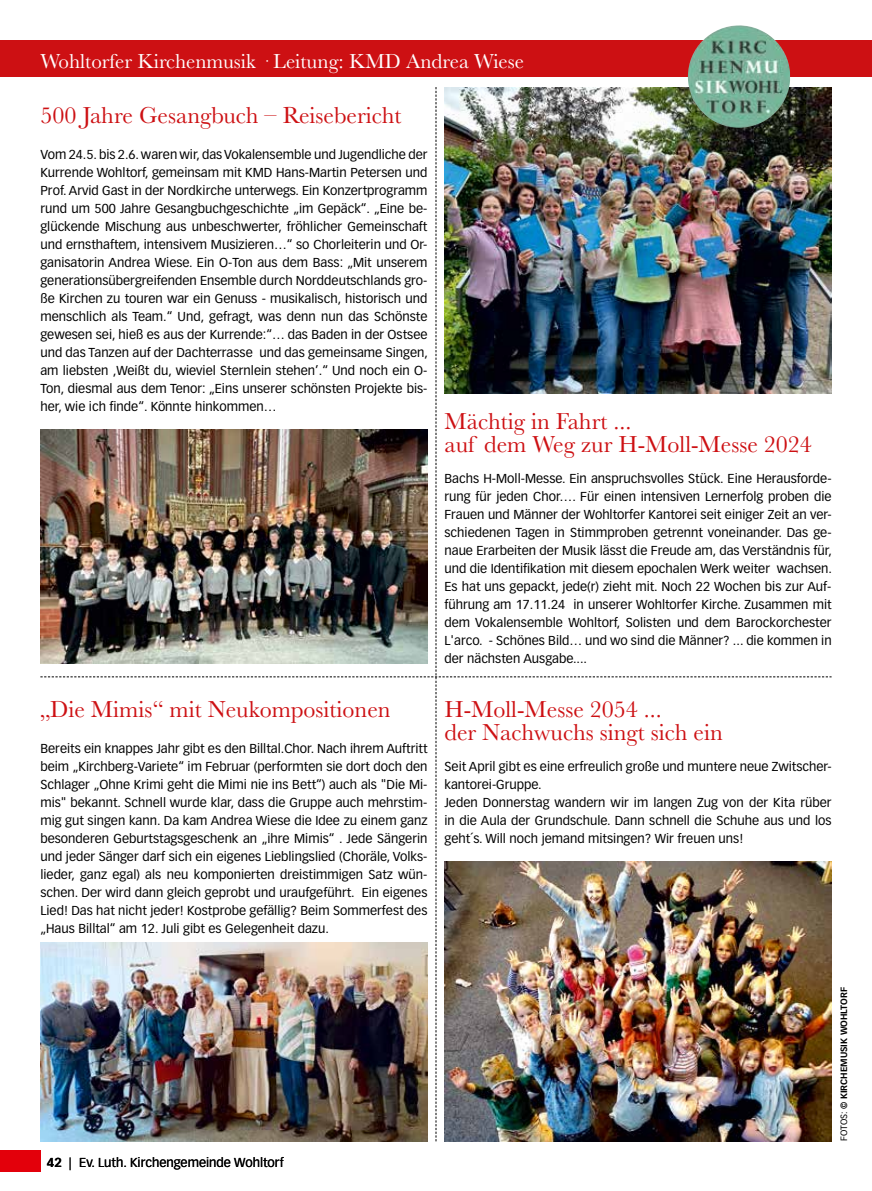
<style>
.page{position:relative;width:872px;height:1191px;background:#fff}
.page>*{position:absolute;margin:0;border:0;box-sizing:border-box;transform-origin:0 0}
.t1{font:24px/22.5px "Baskerville";color:#cd1013}
.t2{font:21px "Baskerville";color:#fff}
.t3{font:12.75px/18px "Vectora LT Pro";color:#000;text-align:justify}
.t4{font:700 9px "Vectora LT Pro";color:#000}
.s1{font-weight:700}
.s2{font-weight:400}
</style>
<div class="page">
<div style="left:0;top:1150px;width:40px;height:21px;background:#e3000b"></div>
<div style="left:0;top:40px;width:872px;height:37px;background:#cd1013"></div>
<img style="left:688px;top:25px;width:102px;height:103px;border-radius:50px">
<img style="left:40px;top:87px;width:791px;height:1054px">
<img style="left:40px;top:942px;width:387px;height:199px">
<h2 class="t2" style="left:40px;top:48px;width:485px">Wohltorfer Kirchenmusik · Leitung: KMD Andrea Wiese</h2>
<h1 class="t1" style="left:40px;top:104px;width:363px">500 Jahre Gesangbuch – Reisebericht</h1>
<p class="t3" style="left:40px;top:146px;width:389px">Vom 24.5. bis 2.6. waren wir, das Vokalensemble und Jugendliche der Kurrende Wohltorf, gemeinsam mit KMD Hans-Martin Petersen und Prof. Arvid Gast in der Nordkirche unterwegs. Ein Konzertprogramm rund um 500 Jahre Gesangbuchgeschichte „im Gepäck“. „Eine be&shy;glückende Mischung aus unbeschwerter, fröhlicher Gemeinschaft und ernsthaftem, intensivem Musizieren…“ so Chorleiterin und Or&shy;ganisatorin Andrea Wiese. Ein O-Ton aus dem Bass: „Mit unserem generationsübergreifenden Ensemble durch Norddeutschlands gro&shy;ße Kirchen zu touren war ein Genuss - musikalisch, historisch und menschlich als Team.“ Und, gefragt, was denn nun das Schönste gewesen sei, hieß es aus der Kurrende:“… das Baden in der Ostsee und das Tanzen auf der Dachterrasse und das gemeinsame Singen, am liebsten ‚Weißt du, wieviel Sternlein stehen’.“ Und noch ein O-Ton, diesmal aus dem Tenor: „Eins unserer schönsten Projekte bis&shy;her, wie ich finde“. Könnte hinkommen…</p>
<h1 class="t1" style="left:444px;top:410px;width:369px">Mächtig in Fahrt ...<br>auf dem Weg zur H-Moll-Messe 2024</h1>
<p class="t3" style="left:444px;top:470px;width:389px">Bachs H-Moll-Messe. Ein anspruchsvolles Stück. Eine Herausforde&shy;rung für jeden Chor…. Für einen intensiven Lernerfolg proben die Frauen und Männer der Wohltorfer Kantorei seit einiger Zeit an ver&shy;schiedenen Tagen in Stimmproben getrennt voneinander. Das ge&shy;naue Erarbeiten der Musik lässt die Freude am, das Verständnis für, und die Identifikation mit diesem epochalen Werk weiter wachsen.<br>Es hat uns gepackt, jede(r) zieht mit. Noch 22 Wochen bis zur Auf&shy;führung am 17.11.24 in unserer Wohltorfer Kirche. Zusammen mit dem Vokalensemble Wohltorf, Solisten und dem Barockorchester L'arco. - Schönes Bild… und wo sind die Männer? ... die kommen in der nächsten Ausgabe....</p>
<h1 class="t1" style="left:40px;top:698px;width:352px">„Die Mimis“ mit Neukompositionen</h1>
<p class="t3" style="left:40px;top:740px;width:388px">Bereits ein knappes Jahr gibt es den Billtal.Chor. Nach ihrem Auftritt beim „Kirchberg-Variete“ im Februar (performten sie dort doch den Schlager „Ohne Krimi geht die Mimi nie ins Bett“) auch als "Die Mi&shy;mis" bekannt. Schnell wurde klar, dass die Gruppe auch mehrstim&shy;mig gut singen kann. Da kam Andrea Wiese die Idee zu einem ganz besonderen Geburtstagsgeschenk an „ihre Mimis“ . Jede Sängerin und jeder Sänger darf sich ein eigenes Lieblingslied (Choräle, Volks&shy;lieder, ganz egal) als neu komponierten dreistimmigen Satz wün&shy;schen. Der wird dann gleich geprobt und uraufgeführt. Ein eigenes Lied! Das hat nicht jeder! Kostprobe gefällig? Beim Sommerfest des „Haus Billtal“ am 12. Juli gibt es Gelegenheit dazu.</p>
<h1 class="t1" style="left:444px;top:698px;width:280px">H-Moll-Messe 2054 ...<br>der Nachwuchs singt sich ein</h1>
<p class="t3" style="left:444px;top:758px;width:388px;text-align:left">Seit April gibt es eine erfreulich große und muntere neue Zwitscher&shy;kantorei-Gruppe.<br>Jeden Donnerstag wandern wir im langen Zug von der Kita rüber in die Aula der Grundschule. Dann schnell die Schuhe aus und los geht´s. Will noch jemand mitsingen? Wir freuen uns!</p>
<p class="t3" style="left:47px;top:1154px;width:238px"><span class="s1">42</span> | Ev. Luth. Kirchengemeinde Wohltorf</p>
<p class="t4" style="left:838px;top:1141px;width:155px;rotate:-90deg"><span class="s2">FOTOS:</span> © KIRCHEMUSIK WOHLTORF</p>
</div>
